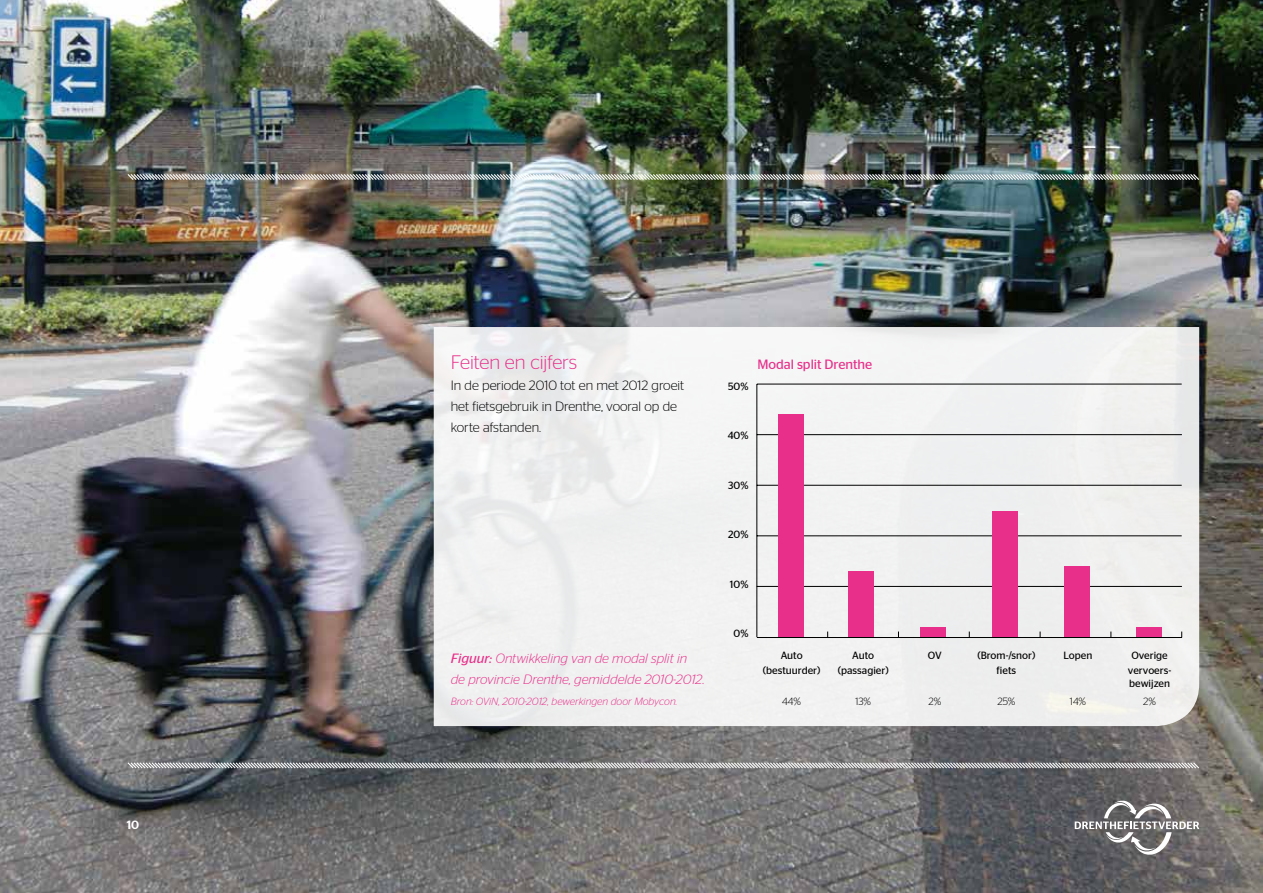
<style>
.page{position:relative;width:1263px;height:893px;background:#fff}
.page>*{position:absolute;margin:0;border:0;box-sizing:border-box;transform-origin:0 0}
.t1{font:300 19.5px "Stag Sans";color:#e8308a}
.t2{font:300 13.5px/21px "Stag Sans";color:#000}
.t3{font:italic 300 13.5px/21px "Stag Sans";color:#e8308a}
.t4{font:13.5px "Stag Sans";color:#e8308a}
.t5{font:500 12px "Stag Sans";color:#fff}
.t6{font:10.5px/15px "Stag Sans";color:#000;text-align:center}
.t7{font:italic 300 10.5px "Stag Sans";color:#e8308a}
.t8{font:300 10.5px "Stag Sans";color:#000}
.s1{font-weight:400}
</style>
<div class="page">
<img style="left:0;top:0;width:1263px;height:893px">
<img style="left:126px;top:173px;width:1074px;height:8px">
<svg style="left:126px;top:761px;width:1074px;height:9px;background:#939495"></svg>
<svg style="left:434px;top:327px;width:765px;height:399px;fill:#f1f1f1"></svg>
<svg style="left:1075px;top:800px;width:124px;height:57px;background:#7d7b7c"></svg>
<hr style="left:757px;top:384px;width:1px;height:253px;background:#000">
<hr style="left:757px;top:586px;width:425px;height:1px;background:#000">
<hr style="left:757px;top:536px;width:425px;height:1px;background:#000">
<hr style="left:757px;top:485px;width:425px;height:1px;background:#000">
<hr style="left:757px;top:434px;width:425px;height:1px;background:#000">
<hr style="left:757px;top:384px;width:425px;height:1px;background:#000">
<div style="left:778px;top:414px;width:26px;height:223px;background:#e8308a"></div>
<div style="left:848px;top:571px;width:25px;height:66px;background:#e8308a"></div>
<div style="left:920px;top:627px;width:26px;height:10px;background:#e8308a"></div>
<div style="left:992px;top:511px;width:25px;height:126px;background:#e8308a"></div>
<div style="left:1064px;top:566px;width:25px;height:71px;background:#e8308a"></div>
<div style="left:1136px;top:627px;width:26px;height:10px;background:#e8308a"></div>
<hr style="left:757px;top:637px;width:424px;height:1px;background:#000">
<p class="t5" style="left:127px;top:818px;width:14px">10</p>
<h1 class="t1" style="left:451px;top:351px;width:128px">Feiten en cijfers</h1>
<p class="t2" style="left:451px;top:375px;width:235px">In de periode 2010 tot en met 2012 groeit het fietsgebruik in Drenthe, vooral op de korte afstanden.</p>
<p class="t3" style="left:451px;top:648px;width:255px"><span class="s1">Figuur:</span> Ontwikkeling van de modal split in de provincie Drenthe, gemiddelde 2010-2012.</p>
<p class="t7" style="left:451px;top:696px;width:228px">Bron: OViN, 2010-2012, bewerkingen door Mobycon.</p>
<p class="t6" style="left:728px;top:378px;width:22px">50%</p>
<p class="t4" style="left:757px;top:357px;width:116px">Modal split Drenthe</p>
<p class="t6" style="left:728px;top:428px;width:22px">40%</p>
<p class="t6" style="left:728px;top:477px;width:22px">30%</p>
<p class="t6" style="left:728px;top:527px;width:22px">20%</p>
<p class="t6" style="left:730px;top:576px;width:20px">10%</p>
<p class="t6" style="left:734px;top:626px;width:16px">0%</p>
<p class="t6" style="left:763px;top:647px;width:59px">Auto (bestuurder)</p>
<p class="t8" style="left:782px;top:696px;width:20px">44%</p>
<p class="t6" style="left:838px;top:647px;width:52px">Auto (passagier)</p>
<p class="t8" style="left:855px;top:696px;width:17px">13%</p>
<p class="t6" style="left:928px;top:647px;width:15px">OV</p>
<p class="t8" style="left:928px;top:696px;width:14px">2%</p>
<p class="t6" style="left:977px;top:647px;width:59px">(Brom-/snor) fiets</p>
<p class="t8" style="left:997px;top:696px;width:20px">25%</p>
<p class="t6" style="left:1063px;top:647px;width:30px">Lopen</p>
<p class="t8" style="left:1070px;top:696px;width:18px">14%</p>
<p class="t6" style="left:1128px;top:647px;width:45px">Overige vervoers-</p>
<p class="t6" style="left:1129px;top:676px;width:42px">bewijzen</p>
<p class="t8" style="left:1143px;top:696px;width:14px">2%</p>
</div>
